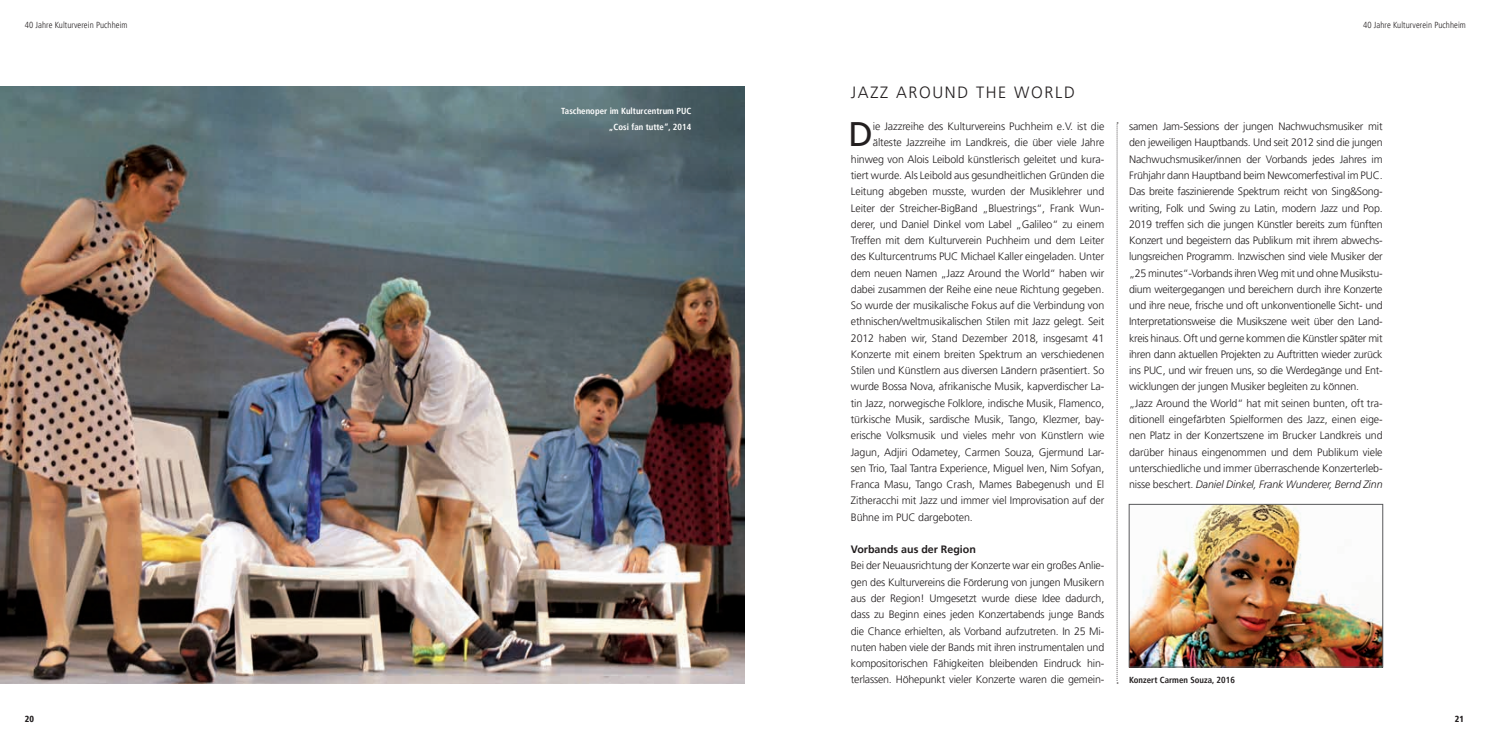
<style>
.page{position:relative;width:1489px;height:745px;background:#fff}
.page>*{position:absolute;margin:0;border:0;box-sizing:border-box;transform-origin:0 0}
.t1{font:34px "Frutiger LT Pro";color:#231f20}
.t2{font:300 16.25px "Frutiger LT Pro";letter-spacing:.1em;color:#231f20}
.t3{font:300 10.62px/16.2px "Frutiger LT Pro";letter-spacing:-.01em;color:#231f20;text-align:justify}
.t4{font:700 10.62px "Frutiger LT Pro";color:#231f20}
.t5{font:300 condensed 8.75px "Frutiger LT Pro";letter-spacing:.01em;color:#231f20}
.t6{font:700 condensed 8.75px/16.2px "Frutiger LT Pro";letter-spacing:.005em;color:#fff;text-align:right}
.t7{font:700 condensed 8.75px "Frutiger LT Pro";letter-spacing:.005em;color:#231f20}
.t8{font:900 condensed 8.75px "Frutiger LT Pro";color:#231f20}
.s1{font-style:italic}
</style>
<div class="page">
<img style="left:0;top:87px;width:744px;height:596px">
<img style="left:1130px;top:506px;width:250px;height:158px">
<div style="left:1128px;top:504px;width:254px;height:162px;border:1px solid #57585a"></div>
<svg style="left:1116px;top:123px;width:1px;height:560px"></svg>
<p class="t5" style="left:25px;top:20px;width:104px">40 Jahre Kulturverein Puchheim</p>
<p class="t5" style="left:1362px;top:20px;width:104px">40 Jahre Kulturverein Puchheim</p>
<p class="t6" style="left:561px;top:103px;width:131px">Taschenoper im Kulturcentrum PUC „Cosi fan tutte“, 2014</p>
<h2 class="t2" style="left:850px;top:83px;width:225px">JAZZ AROUND THE WORLD</h2>
<h1 class="t1" style="left:848px;top:114px;width:26px">D</h1>
<p class="t3" style="left:872px;top:118px;width:233px">ie Jazzreihe des Kulturvereins Puchheim e.V. ist die</p>
<p class="t3" style="left:872px;top:135px;width:233px">älteste Jazzreihe im Landkreis, die über viele Jahre</p>
<p class="t3" style="left:850px;top:151px;width:255px">hinweg von Alois Leibold künstlerisch geleitet und kura-</p>
<p class="t3" style="left:850px;top:167px;width:255px">tiert wurde. Als Leibold aus gesundheitlichen Gründen die</p>
<p class="t3" style="left:850px;top:183px;width:255px">Leitung abgeben musste, wurden der Musiklehrer und</p>
<p class="t3" style="left:850px;top:200px;width:255px">Leiter der Streicher-BigBand „Bluestrings“, Frank Wun-</p>
<p class="t3" style="left:850px;top:216px;width:255px">derer, und Daniel Dinkel vom Label „Galileo“ zu einem</p>
<p class="t3" style="left:850px;top:232px;width:255px">Treffen mit dem Kulturverein Puchheim und dem Leiter</p>
<p class="t3" style="left:850px;top:248px;width:255px">des Kulturcentrums PUC Michael Kaller eingeladen. Unter</p>
<p class="t3" style="left:850px;top:265px;width:255px">dem neuen Namen „Jazz Around the World“ haben wir</p>
<p class="t3" style="left:850px;top:281px;width:255px">dabei zusammen der Reihe eine neue Richtung gegeben.</p>
<p class="t3" style="left:850px;top:297px;width:255px">So wurde der musikalische Fokus auf die Verbindung von</p>
<p class="t3" style="left:850px;top:313px;width:255px">ethnischen/weltmusikalischen Stilen mit Jazz gelegt. Seit</p>
<p class="t3" style="left:850px;top:330px;width:255px">2012 haben wir, Stand Dezember 2018, insgesamt 41</p>
<p class="t3" style="left:850px;top:346px;width:255px">Konzerte mit einem breiten Spektrum an verschiedenen</p>
<p class="t3" style="left:850px;top:362px;width:255px">Stilen und Künstlern aus diversen Ländern präsentiert. So</p>
<p class="t3" style="left:850px;top:378px;width:255px">wurde Bossa Nova, afrikanische Musik, kapverdischer La-</p>
<p class="t3" style="left:850px;top:395px;width:255px">tin Jazz, norwegische Folklore, indische Musik, Flamenco,</p>
<p class="t3" style="left:850px;top:411px;width:255px">türkische Musik, sardische Musik, Tango, Klezmer, bay-</p>
<p class="t3" style="left:850px;top:427px;width:255px">erische Volksmusik und vieles mehr von Künstlern wie</p>
<p class="t3" style="left:850px;top:443px;width:255px">Jagun, Adjiri Odametey, Carmen Souza, Gjermund Lar-</p>
<p class="t3" style="left:850px;top:460px;width:255px">sen Trio, Taal Tantra Experience, Miguel Iven, Nim Sofyan,</p>
<p class="t3" style="left:850px;top:476px;width:255px">Franca Masu, Tango Crash, Mames Babegenush und El</p>
<p class="t3" style="left:850px;top:492px;width:255px">Zitheracchi mit Jazz und immer viel Improvisation auf der</p>
<p class="t3" style="left:850px;top:508px;width:123px">Bühne im PUC dargeboten.</p>
<p class="t4" style="left:850px;top:542px;width:127px">Vorbands aus der Region</p>
<p class="t3" style="left:850px;top:557px;width:255px">Bei der Neuausrichtung der Konzerte war ein großes Anlie&shy;gen des Kulturvereins die Förderung von jungen Musikern aus der Region! Umgesetzt wurde diese Idee dadurch, dass zu Beginn eines jeden Konzertabends junge Bands die Chance erhielten, als Vorband aufzutreten. In 25 Mi&shy;nuten haben viele der Bands mit ihren instrumentalen und kompositorischen Fähigkeiten bleibenden Eindruck hin&shy;terlassen. Höhepunkt vieler Konzerte waren die gemein-</p>
<p class="t3" style="left:1129px;top:118px;width:255px;text-align:left">samen Jam-Sessions der jungen Nachwuchsmusiker mit den jeweiligen Hauptbands. Und seit 2012 sind die jungen Nachwuchsmusiker/innen der Vorbands jedes Jahres im Frühjahr dann Hauptband beim Newcomerfestival im PUC.<br>Das breite faszinierende Spektrum reicht von Sing&amp;Song&shy;writing, Folk und Swing zu Latin, modern Jazz und Pop.<br>2019 treffen sich die jungen Künstler bereits zum fünften Konzert und begeistern das Publikum mit ihrem abwechs&shy;lungsreichen Programm. Inzwischen sind viele Musiker der „25 minutes“-Vorbands ihren Weg mit und ohne Musikstu&shy;dium weitergegangen und bereichern durch ihre Konzerte und ihre neue, frische und oft unkonventionelle Sicht- und Interpretationsweise die Musikszene weit über den Land&shy;kreis hinaus. Oft und gerne kommen die Künstler später mit ihren dann aktuellen Projekten zu Auftritten wieder zurück ins PUC, und wir freuen uns, so die Werdegänge und Ent&shy;wicklungen der jungen Musiker begleiten zu können. „Jazz Around the World“ hat mit seinen bunten, oft tra&shy;ditionell eingefärbten Spielformen des Jazz, einen eige&shy;nen Platz in der Konzertszene im Brucker Landkreis und darüber hinaus eingenommen und dem Publikum viele unterschiedliche und immer überraschende Konzerterleb&shy;nisse beschert. <span class="s1">Daniel Dinkel, Frank Wunderer, Bernd Zinn</span></p>
<p class="t7" style="left:1129px;top:674px;width:107px">Konzert Carmen Souza, 2016</p>
<p class="t8" style="left:25px;top:713px;width:11px">20</p>
<p class="t8" style="left:1454px;top:713px;width:11px">21</p>
</div>
